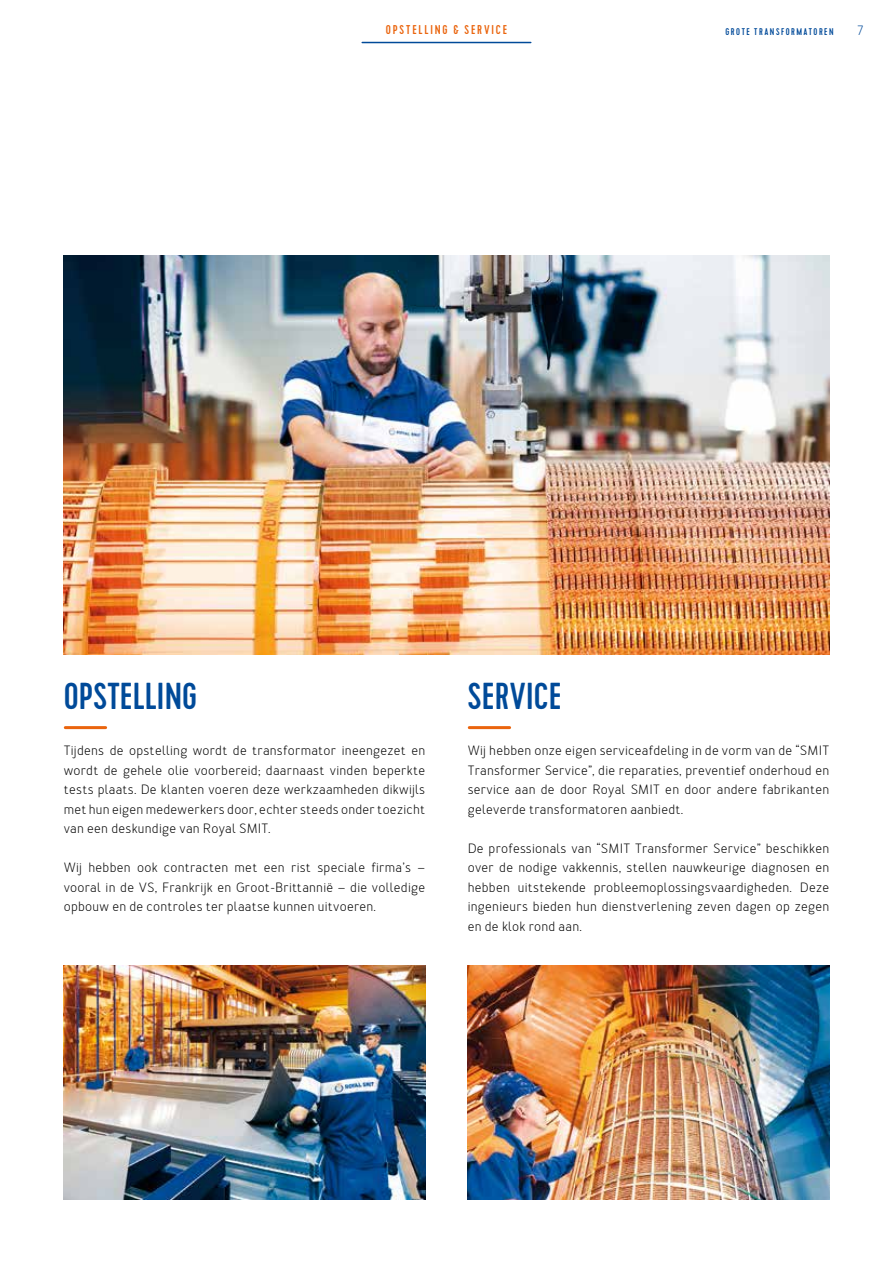
<style>
.page{position:relative;width:893px;height:1263px;background:#fff}
.page>*{position:absolute;margin:0;border:0;box-sizing:border-box;transform-origin:0 0}
.t1{font:500 37.5px "Cervo";letter-spacing:.005em;color:#004a99}
.t2{font:13.5px/19.5px "Merlo";letter-spacing:.02em;color:#000;text-align:justify}
.t3{font:13.5px "Merlo";color:#004a99}
.t4{font:500 12.75px "Cervo";letter-spacing:.14em;color:#ea640d}
.t5{font:500 9.75px "Cervo";letter-spacing:.155em;color:#004a99}
</style>
<div class="page">
<hr style="left:362px;top:42px;width:169px;height:1px;background:#004a99">
<img style="left:64px;top:255px;width:765px;height:400px">
<img style="left:64px;top:965px;width:361px;height:234px">
<img style="left:468px;top:965px;width:361px;height:234px">
<hr style="left:65px;top:726px;width:41px;height:3px;background:#ea640d">
<hr style="left:469px;top:726px;width:41px;height:3px;background:#ea640d">
<p class="t4" style="left:386px;top:23px;width:123px">OPSTELLING &amp; SERVICE</p>
<p class="t5" style="left:726px;top:26px;width:110px">GROTE TRANSFORMATOREN</p>
<p class="t3" style="left:857px;top:22px;width:7px">7</p>
<h1 class="t1" style="left:64px;top:674px;width:135px">OPSTELLING</h1>
<p class="t2" style="left:64px;top:741px;width:363px">Tijdens de opstelling wordt de transformator ineengezet en wordt de gehele olie voorbereid; daarnaast vinden beperkte tests plaats. De klanten voeren deze werkzaamheden dikwijls met hun eigen medewerkers door, echter steeds onder toezicht van een deskundige van Royal SMIT.</p>
<p class="t2" style="left:64px;top:858px;width:363px">Wij hebben ook contracten met een rist speciale firma’s – vooral in de VS, Frankrijk en Groot-Brittannië – die volledige opbouw en de controles ter plaatse kunnen uitvoeren.</p>
<h1 class="t1" style="left:468px;top:674px;width:96px">SERVICE</h1>
<p class="t2" style="left:468px;top:741px;width:363px">Wij hebben onze eigen serviceafdeling in de vorm van de “SMIT Transformer Service”, die reparaties, preventief onderhoud en service aan de door Royal SMIT en door andere fabrikanten geleverde transformatoren aanbiedt.</p>
<p class="t2" style="left:468px;top:839px;width:363px">De professionals van “SMIT Transformer Service” beschikken over de nodige vakkennis, stellen nauwkeurige diagnosen en hebben uitstekende probleemoplossingsvaardigheden. Deze ingenieurs bieden hun dienstverlening zeven dagen op zegen en de klok rond aan.</p>
</div>
